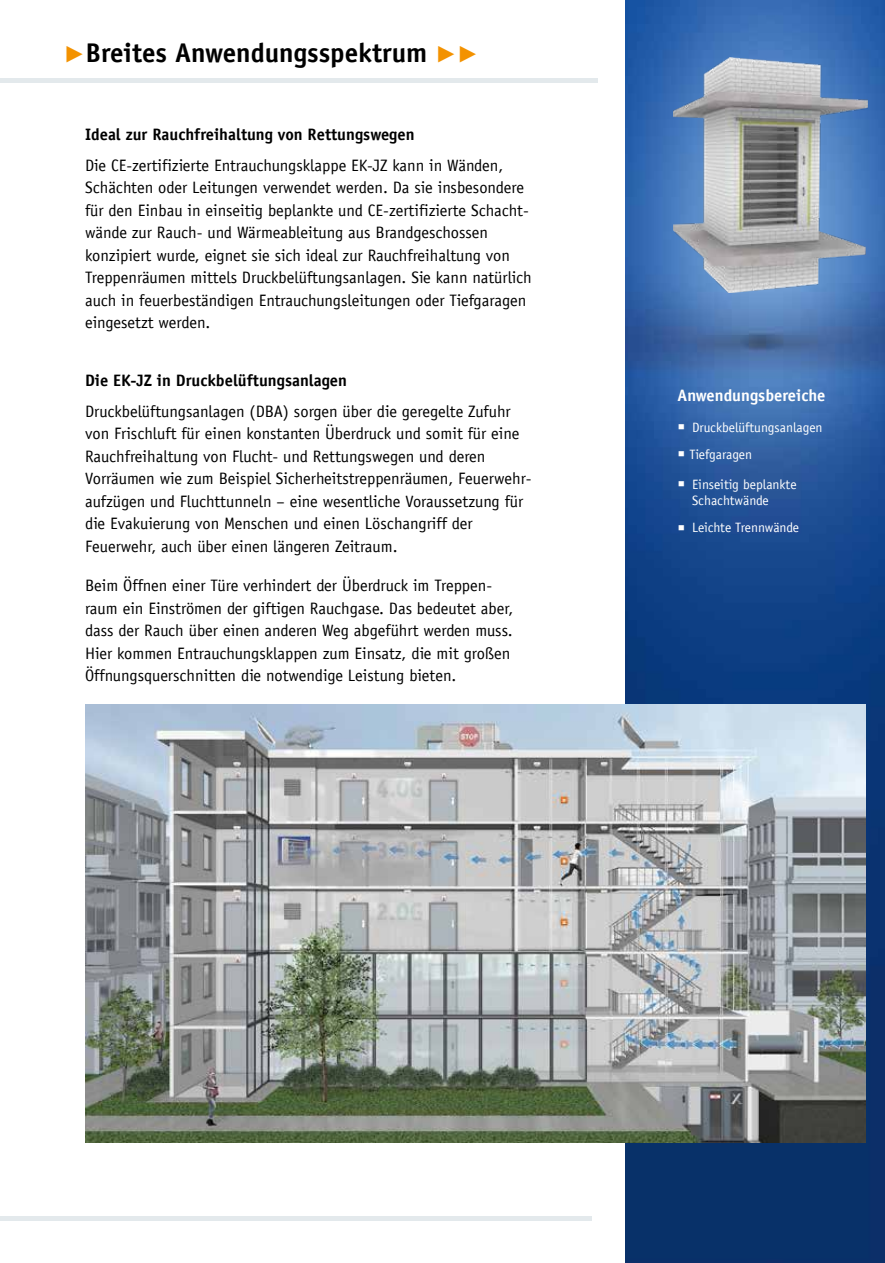
<style>
.page{position:relative;width:885px;height:1263px;background:#fff}
.page>*{position:absolute;margin:0;border:0;box-sizing:border-box;transform-origin:0 0}
.t1{font:700 27px "TROX Officina Sans";color:#000}
.t2{font:16.5px/22.5px "TROX Officina Sans";color:#000}
.t3{font:700 16.5px "TROX Officina Sans";color:#000}
.t4{font:700 16.5px "TROX Officina Sans";color:#fff}
.t5{font:13.5px/16.5px "TROX Officina Sans";color:#fff}
.s1{font-family:"TROX Helvetica";font-weight:400;color:#f39200}
.s2{font-family:"TROX Helvetica";font-size:27px}
</style>
<div class="page">
<img style="left:625px;top:0;width:259px;height:1263px">
<hr style="left:0;top:1216px;width:591px;height:4px;background:#e3e9ec">
<hr style="left:0;top:79px;width:597px;height:4px;background:#e3e9ec">
<img style="left:673px;top:58px;width:194px;height:234px">
<img style="left:85px;top:704px;width:780px;height:439px">
<h1 class="t1" style="left:64px;top:36px;width:416px"><span class="s1">▶</span>Breites Anwendungsspektrum <span class="s1">▶▶</span></h1>
<p class="t3" style="left:85px;top:124px;width:331px">Ideal zur Rauchfreihaltung von Rettungswegen</p>
<p class="t2" style="left:85px;top:154px;width:448px">Die CE-zertifizierte Entrauchungsklappe EK-JZ kann in Wänden, Schächten oder Leitungen verwendet werden. Da sie insbesondere für den Einbau in einseitig beplankte und CE-zertifizierte Schacht&shy;wände zur Rauch- und Wärmeableitung aus Brandgeschossen konzipiert wurde, eignet sie sich ideal zur Rauchfreihaltung von Treppenräumen mittels Druckbelüftungsanlagen. Sie kann natürlich auch in feuerbeständigen Entrauchungsleitungen oder Tiefgaragen eingesetzt werden.</p>
<p class="t3" style="left:85px;top:370px;width:263px">Die EK-JZ in Druckbelüftungsanlagen</p>
<p class="t2" style="left:85px;top:400px;width:448px">Druckbelüftungsanlagen (DBA) sorgen über die geregelte Zufuhr von Frischluft für einen konstanten Überdruck und somit für eine Rauchfreihaltung von Flucht- und Rettungswegen und deren Vorräumen wie zum Beispiel Sicherheitstreppenräumen, Feuerwehr&shy;aufzügen und Fluchttunneln – eine wesentliche Voraussetzung für die Evakuierung von Menschen und einen Löschangriff der Feuerwehr, auch über einen längeren Zeitraum.</p>
<p class="t2" style="left:85px;top:575px;width:429px">Beim Öffnen einer Türe verhindert der Überdruck im Treppen&shy;raum ein Einströmen der giftigen Rauchgase. Das bedeutet aber, dass der Rauch über einen anderen Weg abgeführt werden muss.<br>Hier kommen Entrauchungsklappen zum Einsatz, die mit großen Öffnungsquerschnitten die notwendige Leistung bieten.</p>
<p class="t4" style="left:677px;top:385px;width:149px">Anwendungsbereiche</p>
<p class="t5" style="left:677px;top:419px;width:147px"><span class="s2">▪</span> Druckbelüftungsanlagen</p>
<p class="t5" style="left:677px;top:446px;width:76px"><span class="s2">▪</span> Tiefgaragen</p>
<p class="t5" style="left:692px;top:476px;width:106px;text-indent:-14px"><span class="s2">▪</span> Einseitig beplankte<br>Schachtwände</p>
<p class="t5" style="left:677px;top:519px;width:123px"><span class="s2">▪</span> Leichte Trennwände</p>
</div>
